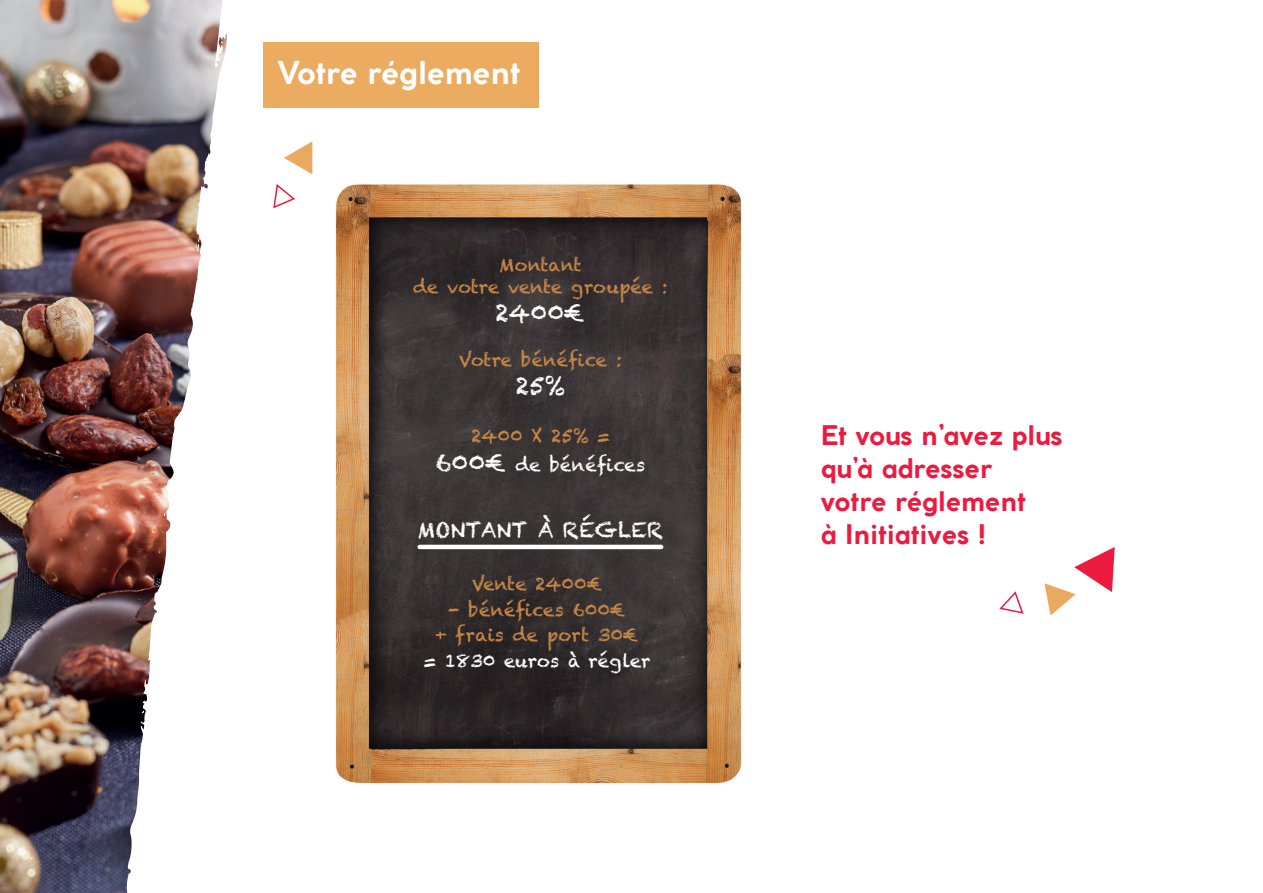
<style>
.page{position:relative;width:1263px;height:893px;background:#fff}
.page>*{position:absolute;margin:0;border:0;box-sizing:border-box;transform-origin:0 0}
.t1{font:700 31.5px "Coco Gothic";color:#fff}
.t2{font:700 27px/33px "Coco Gothic";color:#ed1a3f}
.t3{font:24px "Chalkduster";color:#fff}
.t4{font:21px "Chalkduster";color:#fff}
.t5{font:18px/21.6px "Chalkduster";color:#c78747;text-align:center}
.t6{font:18px/28.8px "Chalkduster";color:#fff;text-align:center}
.s1{color:#c78747}
.s2{font-size:24px}
</style>
<div class="page">
<img style="left:0;top:0;width:227px;height:570px">
<img style="left:0;top:570px;width:164px;height:323px">
<div style="left:264px;top:43px;width:275px;height:65px;background:#ebab60"></div>
<img style="left:312px;top:157px;width:430px;height:627px">
<hr style="left:420px;top:545px;width:241px;height:4px;background:#fff">
<svg style="left:999px;top:591px;width:25px;height:23px"></svg>
<svg style="left:1044px;top:547px;width:71px;height:69px"></svg>
<svg style="left:273px;top:184px;width:22px;height:25px"></svg>
<svg style="left:284px;top:141px;width:28px;height:33px"></svg>
<h1 class="t1" style="left:278px;top:49px;width:244px">Votre réglement</h1>
<p class="t5" style="left:413px;top:254px;width:256px">Montant<br>de votre vente groupée :</p>
<h3 class="t3" style="left:496px;top:299px;width:91px">2400€</h3>
<p class="t5" style="left:459px;top:349px;width:165px">Votre bénéfice :</p>
<h3 class="t3" style="left:516px;top:372px;width:51px">25%</h3>
<p class="t6" style="left:436px;top:421px;width:211px"><span class="s1">2400 X 25% =<br></span><span class="s2">600€</span> de bénéfices</p>
<p class="t4" style="left:418px;top:518px;width:247px">MONTANT À RÉGLER</p>
<p class="t5" style="left:472px;top:573px;width:133px">Vente 2400€</p>
<p class="t5" style="left:435px;top:597px;width:205px;line-height:25.5px">- bénéfices 600€<br>+ frais de port 30€</p>
<p class="t6" style="left:424px;top:646px;width:228px">= 1830 euros à régler</p>
<h2 class="t2" style="left:821px;top:418px;width:243px">Et vous n’avez plus qu’à adresser votre réglement<br>à Initiatives !</h2>
</div>
